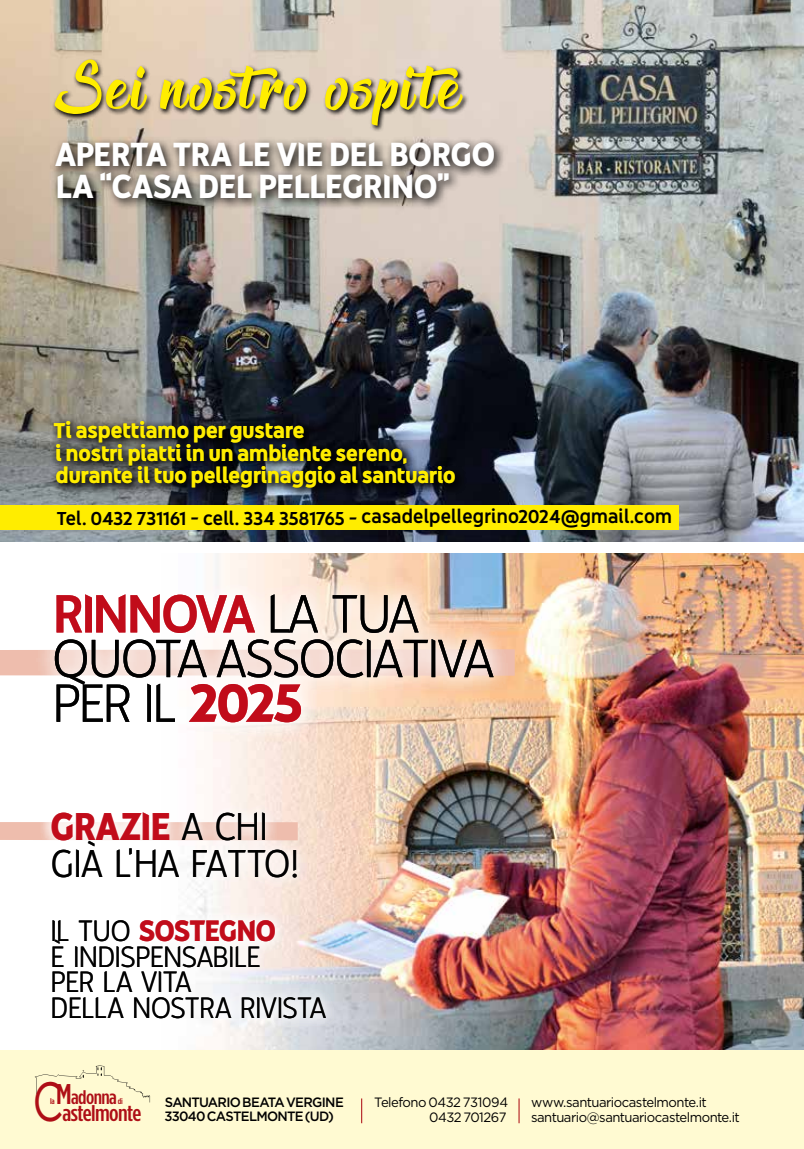
<style>
.page{position:relative;width:804px;height:1149px;background:#fff}
.page>*{position:absolute;margin:0;border:0;box-sizing:border-box;transform-origin:0 0}
.t1{font:64.5px "The Blacklist";letter-spacing:.025em;color:#ffed00}
.t2{font:60.15px/44.5px "You Tube Sans Light";letter-spacing:-.03em;color:#000}
.t3{font:60.15px "You Tube Sans Medium";letter-spacing:-.03em;color:#c10c1a}
.t4{font:55.2px "Gotham";color:#ae0e16;scale:.76 1}
.t5{font:43.5px "You Tube Sans Light";letter-spacing:-.01em;color:#000}
.t6{font:43.5px "You Tube Sans Bold";letter-spacing:.005em;color:#c10c1a}
.t7{font:37.5px/31.5px "You Tube Sans Bold";letter-spacing:.005em;color:#fff}
.t8{font:33px/25.5px "You Tube Sans Light";letter-spacing:-.01em;color:#000}
.t9{font:33px "You Tube Sans Bold";letter-spacing:-.01em;color:#c10c1a}
.t10{font:24px/22.5px "You Tube Sans Bold";color:#ffed00}
.t11{font:500 22.5px "Gotham Condensed";letter-spacing:-.02em;color:#ae0e16;scale:1.13 1}
.t12{font:21px "You Tube Sans Medium";letter-spacing:.005em;color:#000}
.t13{font:500 19.5px "Gotham Condensed";letter-spacing:-.025em;color:#ae0e16;scale:1.13 1}
.t14{font:13.5px/15px "Gotham";letter-spacing:-.04em;color:#000;text-align:right}
.t15{font:500 13.5px/14.4px "Gotham";letter-spacing:-.055em;color:#000}
.t16{font:500 8.25px "Gotham Condensed";color:#ae0e16;scale:1.13 1}
.s1{font-family:"You Tube Sans Light";color:#000}
.s2{font-family:"You Tube Sans Bold";color:#c10c1a}
.s3{font-size:28.5px}
</style>
<div class="page">
<img style="left:212px;top:553px;width:592px;height:496px">
<svg style="left:0;top:649px;width:515px;height:26px"></svg>
<svg style="left:35px;top:575px;width:476px;height:166px"></svg>
<img style="left:0;top:0;width:804px;height:541px">
<div style="left:0;top:1049px;width:804px;height:99px;background:#fffad2"></div>
<svg style="left:35px;top:1065px;width:115px;height:37px"></svg>
<svg style="left:518px;top:1098px;width:1px;height:24px"></svg>
<svg style="left:361px;top:1098px;width:1px;height:24px"></svg>
<div style="left:0;top:505px;width:678px;height:24px;background:#ffed00"></div>
<svg style="left:52px;top:57px;width:417px;height:75px;background:#b1a496"></svg>
<svg style="left:50px;top:137px;width:455px;height:73px;background:#91887e"></svg>
<svg style="left:49px;top:415px;width:418px;height:84px;background:#2b2f37"></svg>
<div style="left:0;top:821px;width:298px;height:19px;background:#eebdad"></div>
<svg style="left:39px;top:799px;width:299px;height:231px"></svg>
<h1 class="t1" style="left:43px;top:46px;width:426px">Sei nostro ospite</h1>
<h3 class="t7" style="left:55px;top:136px;width:441px">APERTA TRA LE VIE DEL BORGO<br>LA “CASA DEL PELLEGRINO”</h3>
<p class="t10" style="left:54px;top:417px;width:403px">Ti aspettiamo per gustare<br>i nostri piatti in un ambiente sereno, durante il tuo pellegrinaggio al santuario</p>
<p class="t12" style="left:57px;top:502px;width:616px">Tel. 0432 731161 - cell. 334 3581765 - casadelpellegrino2024@gmail.com</p>
<h2 class="t3" style="left:54px;top:570px;width:367px">RINNOVA <span class="s1">LA TUA</span></h2>
<h2 class="t2" style="left:52px;top:631px;width:443px">QUOTA ASSOCIATIVA<br>PER IL <span class="s2">2025</span></h2>
<h3 class="t6" style="left:51px;top:793px;width:218px">GRAZIE <span class="s1">A CHI</span></h3>
<h3 class="t5" style="left:51px;top:834px;width:250px">GIÀ L’HA FATTO!</h3>
<h3 class="t5" style="left:74px;top:834px;width:9px">I</h3>
<h3 class="t5" style="left:74px;top:834px;width:9px">I</h3>
<h3 class="t9" style="left:51px;top:906px;width:226px"><span class="s1">IL TUO</span> SOSTEGNO</h3>
<h3 class="t8" style="left:51px;top:941px;width:277px">È INDISPENSABILE<br>PER LA VITA<br>DELLA NOSTRA RIVISTA</h3>
<h3 class="t8" style="left:51px;top:915px;width:7px">I</h3>
<h3 class="t8" style="left:51px;top:915px;width:7px">I</h3>
<h3 class="t4" style="left:32px;top:1070px;width:42px">C</h3>
<p class="t13" style="left:56px;top:1086px;width:55px"><span class="s3">M</span>adonna</p>
<p class="t15" style="left:164px;top:1093px;width:181px">SANTUARIO BEATA VERGINE<br>33040 CASTELMONTE (UD)</p>
<p class="t14" style="left:374px;top:1093px;width:135px">Telefono 0432 731094<br>0432 701267</p>
<p class="t14" style="left:531px;top:1093px;width:177px">www.santuariocastelmonte.it</p>
<p class="t16" style="left:50px;top:1096px;width:6px">la</p>
<p class="t16" style="left:118px;top:1096px;width:6px">di</p>
<p class="t11" style="left:62px;top:1100px;width:71px">astelmonte</p>
<p class="t14" style="left:531px;top:1108px;width:210px">santuario@santuariocastelmonte.it</p>
</div>
